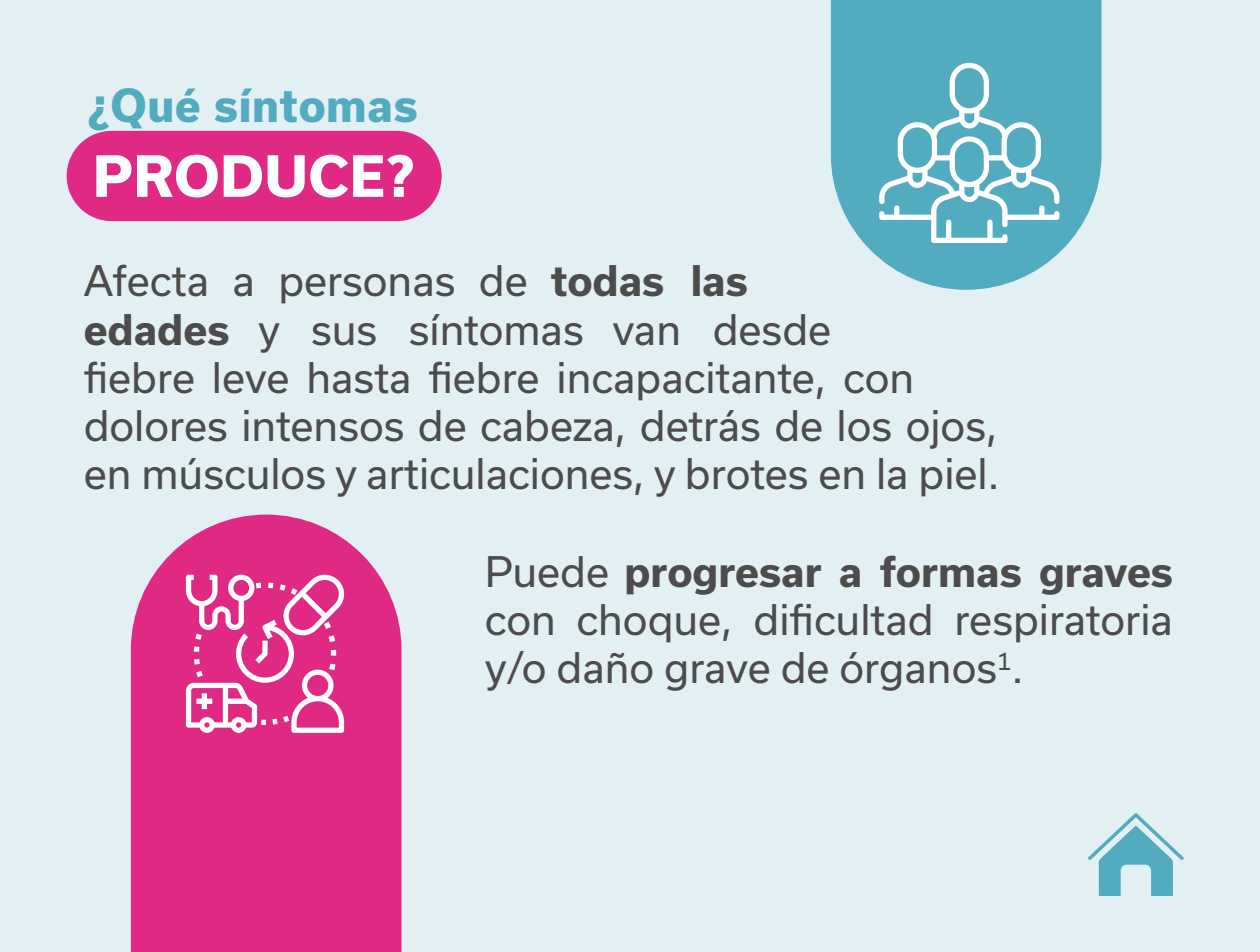
<style>
.page{position:relative;width:1260px;height:952px;background:#e3f0f3}
.page>*{position:absolute;margin:0;border:0;box-sizing:border-box;transform-origin:0 0}
.t1{font:800 54.25px "Usual";letter-spacing:.015em;color:#fff}
.t2{font:800 43.57px "Usual";letter-spacing:.015em;color:#53abc0}
.t3{font:40.25px/48.3px "Usual";color:#4c4c4c}
.s1{font-weight:700}
</style>
<div class="page">
<svg style="left:831px;top:0;width:271px;height:290px;fill:#53abc0"></svg>
<svg style="left:131px;top:515px;width:271px;height:437px;background:#df398c"></svg>
<div style="left:67px;top:131px;width:375px;height:90px;background:#df2983;border-radius:45px"></div>
<svg style="left:879px;top:63px;width:180px;height:180px;background:#76bccc"></svg>
<svg style="left:186px;top:575px;width:158px;height:158px;background:#e760a2"></svg>
<svg style="left:1088px;top:813px;width:96px;height:83px"></svg>
<p class="t2" style="left:88px;top:81px;width:331px">¿Qué síntomas</p>
<h1 class="t1" style="left:93px;top:145px;width:323px">PRODUCE?</h1>
<p class="t3" style="left:84px;top:257px;width:917px">Afecta a personas de <span class="s1">todas las<br>edades</span> y sus síntomas van desde<br>fiebre leve hasta fiebre incapacitante, con dolores intensos de cabeza, detrás de los ojos, en músculos y articulaciones, y brotes en la piel.</p>
<p class="t3" style="left:485px;top:547px;width:690px;text-align:justify">Puede <span class="s1">progresar a formas graves </span>con choque, dificultad respiratoria y/o daño grave de órganos<sup>1</sup>.</p>
</div>
